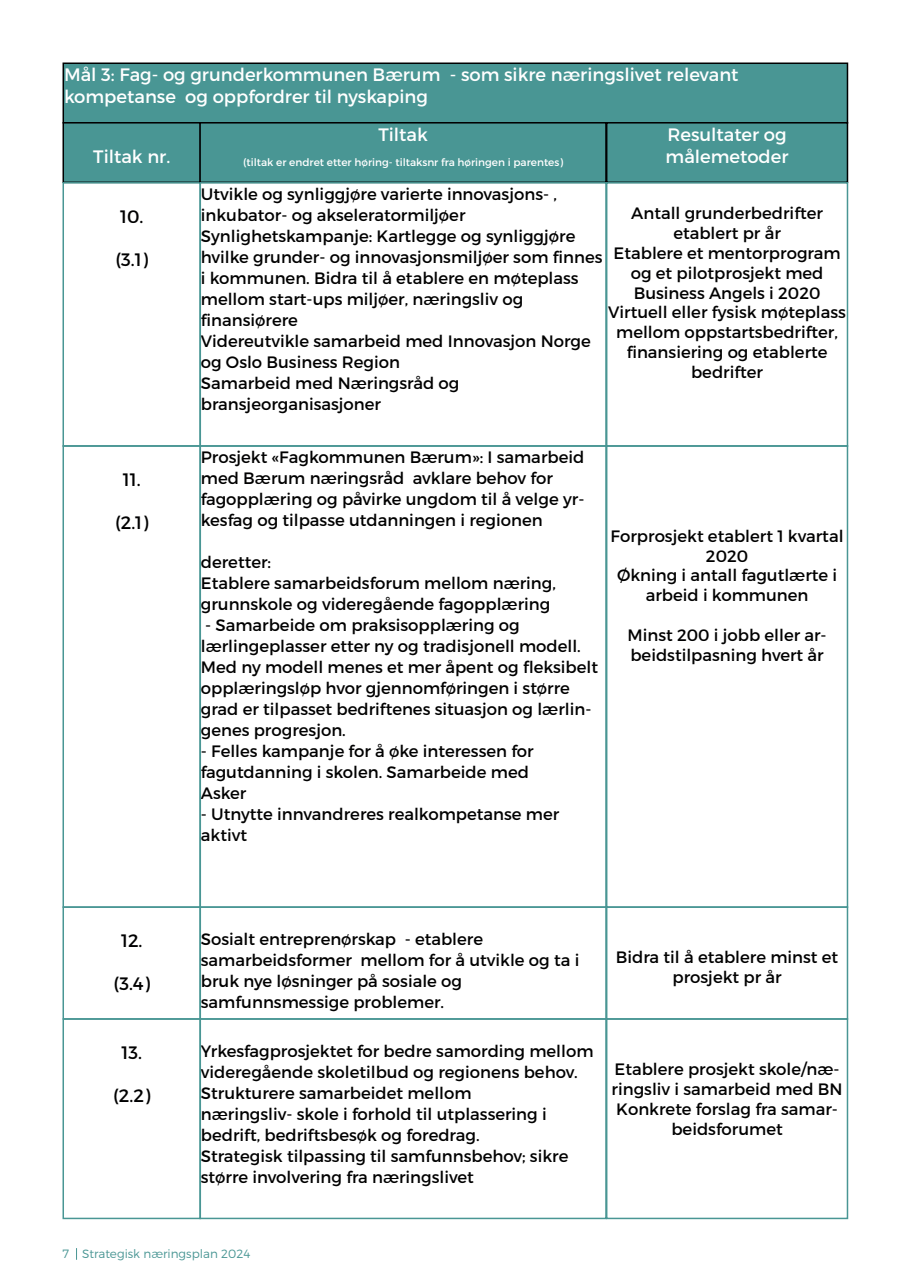
<style>
.page{position:relative;width:910px;height:1280px;background:#fff}
.page>*{position:absolute;margin:0;border:0;box-sizing:border-box;transform-origin:0 0}
.t1{font:18px "Montserrat";color:#fff}
.t2{font:18px "Montserrat";color:#000001}
.t3{font:16.5px/21px "Montserrat";color:#000001}
.t4{font:16.5px/21px "Montserrat";color:#000}
.t5{font:300 12px "Montserrat";color:#499694}
.t6{font:10.5px "Montserrat";color:#fff}
</style>
<div class="page">
<div style="left:63px;top:63px;width:784px;height:60px;background:#499694"></div>
<div style="left:63px;top:63px;width:785px;height:61px;border:2px solid #000001"></div>
<div style="left:63px;top:123px;width:137px;height:59px;background:#499694"></div>
<div style="left:63px;top:122px;width:138px;height:61px;border:2px solid #000001"></div>
<div style="left:63px;top:182px;width:138px;height:265px;border:2px solid #499694"></div>
<div style="left:63px;top:445px;width:138px;height:463px;border:2px solid #499694"></div>
<div style="left:63px;top:906px;width:138px;height:114px;border:2px solid #499694"></div>
<div style="left:63px;top:1018px;width:138px;height:201px;border:2px solid #499694"></div>
<div style="left:200px;top:123px;width:406px;height:59px;background:#499694"></div>
<div style="left:199px;top:122px;width:408px;height:61px;border:2px solid #000001"></div>
<div style="left:199px;top:182px;width:408px;height:265px;border:2px solid #499694"></div>
<div style="left:199px;top:445px;width:408px;height:463px;border:2px solid #499694"></div>
<div style="left:199px;top:906px;width:408px;height:114px;border:2px solid #499694"></div>
<div style="left:199px;top:1018px;width:408px;height:201px;border:2px solid #499694"></div>
<div style="left:607px;top:123px;width:240px;height:59px;background:#499694"></div>
<div style="left:606px;top:122px;width:242px;height:61px;border:2px solid #000001"></div>
<div style="left:606px;top:182px;width:242px;height:265px;border:2px solid #499694"></div>
<div style="left:606px;top:445px;width:242px;height:463px;border:2px solid #499694"></div>
<div style="left:606px;top:906px;width:242px;height:114px;border:2px solid #499694"></div>
<div style="left:606px;top:1018px;width:242px;height:201px;border:2px solid #499694"></div>
<svg style="left:76px;top:1248px;width:1px;height:12px"></svg>
<p class="t1" style="left:64px;top:64px;width:676px">Mål 3: Fag- og grunderkommunen Bærum - som sikre næringslivet relevant</p>
<p class="t1" style="left:64px;top:86px;width:365px">kompetanse og oppfordrer til nyskaping</p>
<p class="t1" style="left:93px;top:145px;width:79px">Tiltak nr.</p>
<p class="t2" style="left:120px;top:205px;width:25px">10.</p>
<p class="t2" style="left:115px;top:248px;width:34px">(3.1)</p>
<p class="t2" style="left:123px;top:468px;width:19px">11.</p>
<p class="t2" style="left:115px;top:511px;width:35px">(2.1)</p>
<p class="t1" style="left:378px;top:124px;width:51px">Tiltak</p>
<p class="t6" style="left:243px;top:156px;width:321px">(tiltak er endret etter høring- tiltaksnr fra høringen i parentes)</p>
<p class="t4" style="left:201px;top:183px;width:358px">Utvikle og synliggjøre varierte innovasjons- ,</p>
<p class="t4" style="left:201px;top:204px;width:266px">inkubator- og akseleratormiljøer</p>
<p class="t4" style="left:201px;top:225px;width:403px">Synlighetskampanje: Kartlegge og synliggjøre hvilke grunder- og innovasjonsmiljøer som finnes i kommunen. Bidra til å etablere en møteplass mellom start-ups miljøer, næringsliv og</p>
<p class="t4" style="left:201px;top:309px;width:99px">finansiørere</p>
<p class="t4" style="left:201px;top:330px;width:392px">Videreutvikle samarbeid med Innovasjon Norge og Oslo Business Region</p>
<p class="t4" style="left:201px;top:372px;width:260px">Samarbeid med Næringsråd og</p>
<p class="t4" style="left:201px;top:393px;width:182px">bransjeorganisasjoner</p>
<p class="t3" style="left:201px;top:446px;width:385px">Prosjekt «Fagkommunen Bærum»: I samarbeid med Bærum næringsråd avklare behov for fagopplæring og påvirke ungdom til å velge yr&shy;kesfag og tilpasse utdanningen i regionen</p>
<p class="t3" style="left:201px;top:551px;width:72px">deretter:</p>
<p class="t3" style="left:201px;top:572px;width:357px">Etablere samarbeidsforum mellom næring, grunnskole og videregående fagopplæring</p>
<p class="t3" style="left:205px;top:614px;width:316px">- Samarbeide om praksisopplæring og</p>
<p class="t3" style="left:201px;top:635px;width:399px">lærlingeplasser etter ny og tradisjonell modell.<br>Med ny modell menes et mer åpent og fleksibelt opplæringsløp hvor gjennomføringen i større grad er tilpasset bedriftenes situasjon og lærlin&shy;genes progresjon.</p>
<p class="t3" style="left:201px;top:740px;width:334px">- Felles kampanje for å øke interessen for</p>
<p class="t3" style="left:201px;top:761px;width:330px">fagutdanning i skolen. Samarbeide med</p>
<p class="t3" style="left:201px;top:782px;width:47px">Asker</p>
<p class="t3" style="left:201px;top:803px;width:360px">- Utnytte innvandreres realkompetanse mer</p>
<p class="t3" style="left:201px;top:824px;width:48px">aktivt</p>
<p class="t1" style="left:667px;top:124px;width:121px">Resultater og</p>
<p class="t1" style="left:666px;top:145px;width:124px">målemetoder</p>
<p class="t3" style="left:631px;top:203px;width:193px">Antall grunderbedrifter</p>
<p class="t3" style="left:673px;top:223px;width:109px">etablert pr år</p>
<p class="t3" style="left:614px;top:243px;width:229px;line-height:19.8px;text-align:center">Etablere et mentorprogram og et pilotprosjekt med</p>
<p class="t3" style="left:634px;top:282px;width:188px">Business Angels i 2020</p>
<p class="t3" style="left:608px;top:303px;width:239px;line-height:19.8px;text-align:center">Virtuell eller fysisk møteplass mellom oppstartsbedrifter, finansiering og etablerte bedrifter</p>
<p class="t3" style="left:611px;top:526px;width:234px;line-height:19.8px;text-align:center">Forprosjekt etablert 1 kvartal<br>2020</p>
<p class="t3" style="left:617px;top:565px;width:222px;line-height:19.8px;text-align:center">Økning i antall fagutlærte i arbeid i kommunen</p>
<p class="t3" style="left:627px;top:625px;width:201px;line-height:19.8px">Minst 200 i jobb eller ar&shy;beidstilpasning hvert år</p>
<p class="t2" style="left:121px;top:929px;width:23px">12.</p>
<p class="t2" style="left:114px;top:973px;width:38px">(3.4)</p>
<p class="t2" style="left:121px;top:1041px;width:22px">13.</p>
<p class="t2" style="left:113px;top:1084px;width:39px">(2.2)</p>
<p class="t4" style="left:201px;top:928px;width:284px">Sosialt entreprenørskap - etablere</p>
<p class="t4" style="left:201px;top:949px;width:380px">samarbeidsformer mellom for å utvikle og ta i bruk nye løsninger på sosiale og</p>
<p class="t4" style="left:201px;top:991px;width:245px">samfunnsmessige problemer.</p>
<p class="t4" style="left:201px;top:1040px;width:394px">Yrkesfagprosjektet for bedre samording mellom videregående skoletilbud og regionens behov.</p>
<p class="t4" style="left:201px;top:1082px;width:272px">Strukturere samarbeidet mellom</p>
<p class="t4" style="left:201px;top:1103px;width:347px">næringsliv- skole i forhold til utplassering i</p>
<p class="t4" style="left:201px;top:1124px;width:280px">bedrift, bedriftsbesøk og foredrag.</p>
<p class="t4" style="left:201px;top:1145px;width:369px">Strategisk tilpassing til samfunnsbehov; sikre større involvering fra næringslivet</p>
<p class="t4" style="left:616px;top:948px;width:224px;line-height:19.8px;text-align:center">Bidra til å etablere minst et prosjekt pr år</p>
<p class="t4" style="left:612px;top:1059px;width:232px;line-height:19.8px">Etablere prosjekt skole/næ&shy;ringsliv i samarbeid med BN</p>
<p class="t4" style="left:616px;top:1099px;width:223px;line-height:19.8px;text-align:center">Konkrete forslag fra samar&shy;beidsforumet</p>
<p class="t5" style="left:63px;top:1246px;width:189px">7 Strategisk næringsplan 2024</p>
</div>
